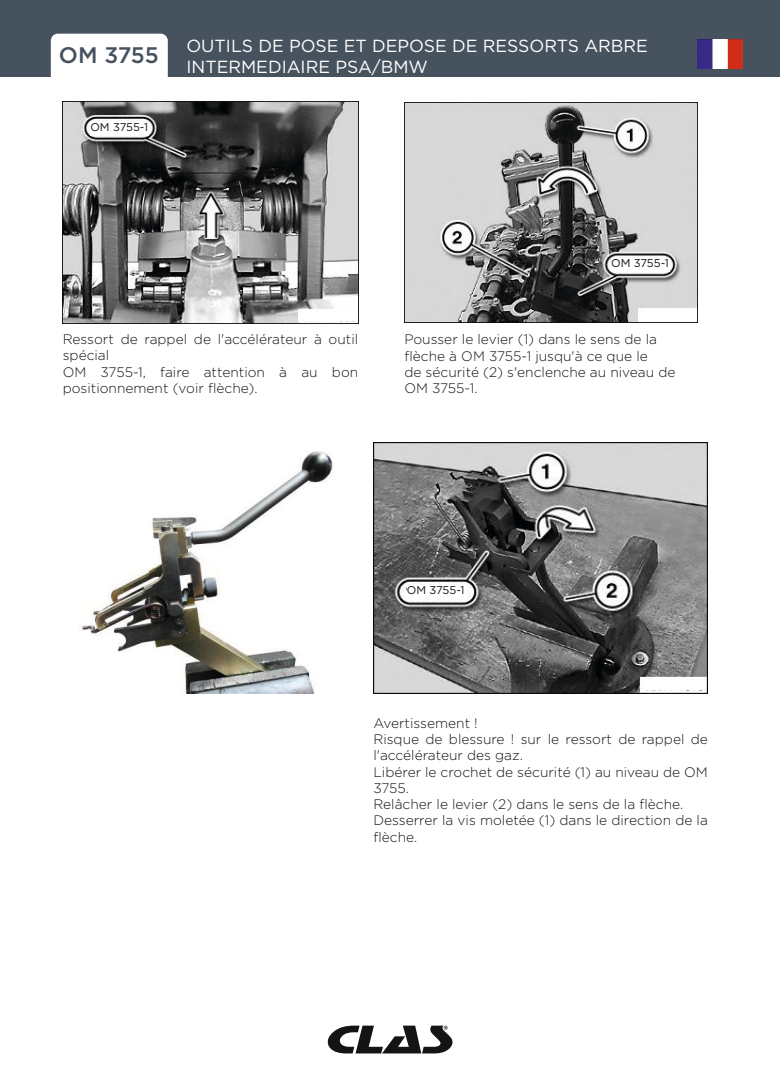
<style>
.page{position:relative;width:780px;height:1088px;background:#fff}
.page>*{position:absolute;margin:0;border:0;box-sizing:border-box;transform-origin:0 0}
.t1{font:500 22.5px "Gotham";letter-spacing:-.01em;color:#47525f}
.t2{font:17.5px/21.2px "Gotham";color:#fff}
.t3{font:300 13.75px/16.2px "Gotham";color:#131413}
.t4{font:11.25px "Gotham";letter-spacing:-.01em;color:#131413}
</style>
<div class="page">
<div style="left:0;top:0;width:762px;height:77px;background:#47525f"></div>
<div style="left:762px;top:0;width:18px;height:77px;background:#47525f"></div>
<div style="left:51px;top:34px;width:117px;height:58px;background:#fff;border-radius:7px"></div>
<img style="left:698px;top:40px;width:44px;height:29px">
<svg style="left:327px;top:1025px;width:125px;height:28px"></svg>
<img style="left:63px;top:102px;width:295px;height:221px">
<img style="left:404px;top:103px;width:294px;height:219px">
<img style="left:82px;top:451px;width:251px;height:242px">
<img style="left:373px;top:442px;width:334px;height:251px">
<div style="left:90px;top:122px;width:59px;height:14px;background:#fff"></div>
<div style="left:611px;top:258px;width:59px;height:13px;background:#fff"></div>
<div style="left:407px;top:585px;width:58px;height:13px;background:#fff"></div>
<div style="left:298px;top:311px;width:59px;height:10px;background:#fff"></div>
<div style="left:637px;top:311px;width:59px;height:10px;background:#fff"></div>
<div style="left:645px;top:680px;width:58px;height:10px;background:#fff"></div>
<h1 class="t1" style="left:59px;top:40px;width:101px">OM 3755</h1>
<p class="t2" style="left:186px;top:35px;width:463px">OUTILS DE POSE ET DEPOSE DE RESSORTS ARBRE<br>INTERMEDIAIRE PSA/BMW</p>
<p class="t4" style="left:90px;top:120px;width:59px">OM 3755-1</p>
<p class="t4" style="left:611px;top:256px;width:59px">OM 3755-1</p>
<p class="t3" style="left:63px;top:331px;width:297px">Ressort de rappel de l'accélérateur à outil spécial<br>OM 3755-1, faire attention à au bon positionnement (voir flèche).</p>
<p class="t3" style="left:404px;top:331px;width:272px">Pousser le levier (1) dans le sens de la flèche à OM 3755-1 jusqu'à ce que le<br>de sécurité (2) s'enclenche au niveau de<br>OM 3755-1.</p>
<p class="t4" style="left:407px;top:582px;width:59px">OM 3755-1</p>
<p class="t3" style="left:373px;top:714px;width:336px">Avertissement !<br>Risque de blessure ! sur le ressort de rappel de l'accélérateur des gaz.<br>Libérer le crochet de sécurité (1) au niveau de OM<br>3755.<br>Relâcher le levier (2) dans le sens de la flèche.<br>Desserrer la vis moletée (1) dans le direction de la flèche.</p>
</div>
